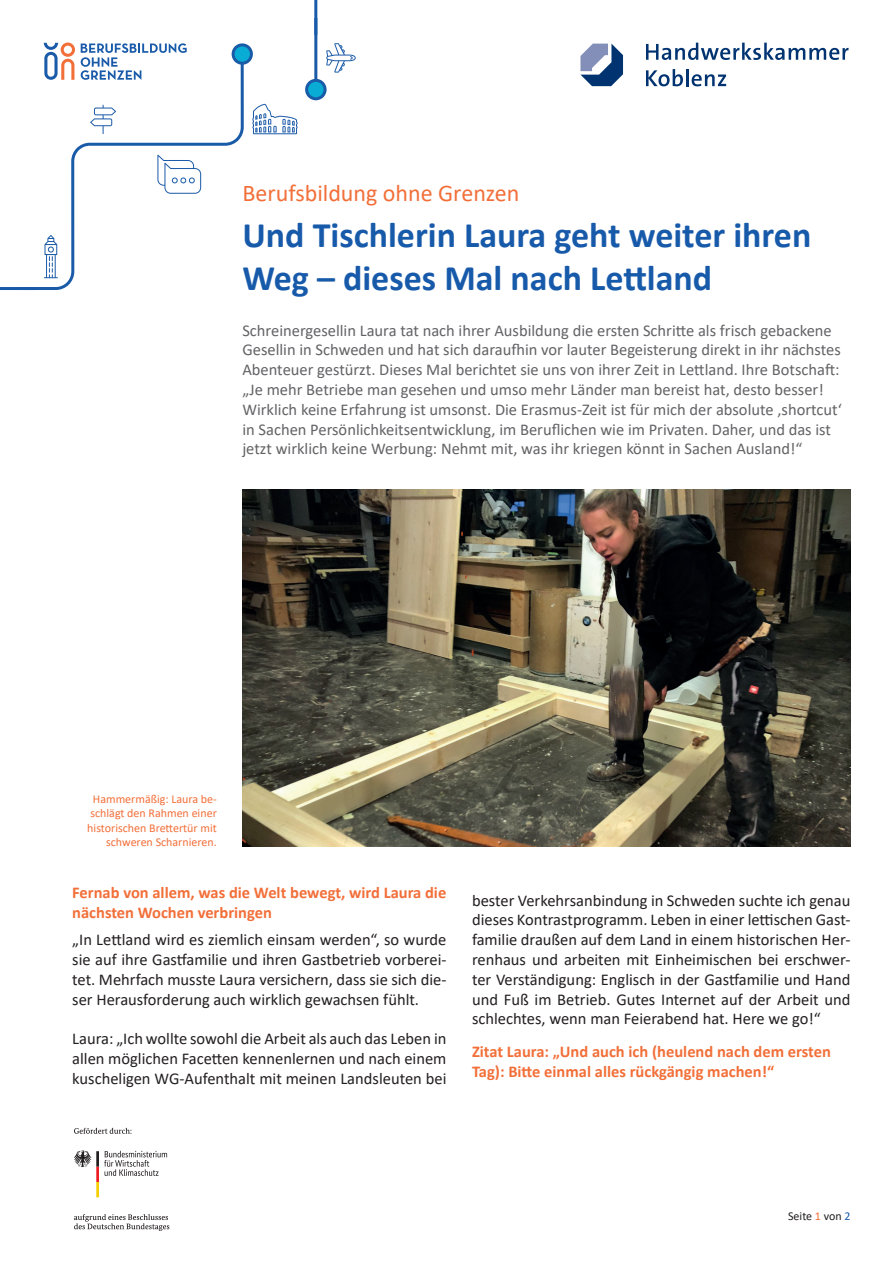
<style>
.page{position:relative;width:893px;height:1263px;background:#fff}
.page>*{position:absolute;margin:0;border:0;box-sizing:border-box;transform-origin:0 0}
.t1{font:700 36px/43.2px "Calibri";color:#185aaa}
.t2{font:24px "Calibri";color:#f26f39}
.t3{font:16.5px/19.8px "Calibri";color:#231f20;text-align:justify}
.t4{font:16.5px/19.8px "Calibri";color:#636366}
.t5{font:700 16.5px/19.8px "Calibri";color:#f26f39}
.t6{font:12px/14.4px "Calibri";color:#f26f39;text-align:right}
.t7{font:12px "Calibri";color:#231f20}
.s1{color:#f26f39}
.s2{color:#185aaa}
</style>
<div class="page">
<svg style="left:81px;top:43px;width:106px;height:10px"></svg>
<svg style="left:44px;top:43px;width:31px;height:10px"></svg>
<svg style="left:34px;top:53px;width:210px;height:237px"></svg>
<svg style="left:232px;top:43px;width:21px;height:22px"></svg>
<svg style="left:252px;top:104px;width:46px;height:30px"></svg>
<svg style="left:90px;top:105px;width:26px;height:29px"></svg>
<svg style="left:44px;top:235px;width:14px;height:43px"></svg>
<svg style="left:157px;top:155px;width:44px;height:39px"></svg>
<svg style="left:305px;top:18px;width:51px;height:82px"></svg>
<hr style="left:314px;top:0;width:3px;height:35px;background:#185aaa">
<hr style="left:0;top:287px;width:34px;height:3px;background:#185aaa">
<svg style="left:74px;top:1128px;width:57px;height:6px"></svg>
<svg style="left:74px;top:1214px;width:95px;height:17px"></svg>
<svg style="left:74px;top:1150px;width:93px;height:47px"></svg>
<svg style="left:580px;top:43px;width:269px;height:43px"></svg>
<img style="left:242px;top:490px;width:608px;height:356px">
<h2 class="t2" style="left:242px;top:176px;width:279px">Berufsbildung ohne Grenzen</h2>
<h1 class="t1" style="left:242px;top:213px;width:570px">Und Tischlerin Laura geht weiter ihren<br>Weg – dieses Mal nach Lettland</h1>
<p class="t4" style="left:242px;top:320px;width:601px">Schreinergesellin Laura tat nach ihrer Ausbildung die ersten Schritte als frisch gebackene Gesellin in Schweden und hat sich daraufhin vor lauter Begeisterung direkt in ihr nächstes Abenteuer gestürzt. Dieses Mal berichtet sie uns von ihrer Zeit in Lettland. Ihre Botschaft: „Je mehr Betriebe man gesehen und umso mehr Länder man bereist hat, desto besser!<br>Wirklich keine Erfahrung ist umsonst. Die Erasmus-Zeit ist für mich der absolute ‚shortcut‘ in Sachen Persönlichkeitsentwicklung, im Beruflichen wie im Privaten. Daher, und das ist jetzt wirklich keine Werbung: Nehmt mit, was ihr kriegen könnt in Sachen Ausland!“</p>
<p class="t6" style="left:87px;top:791px;width:131px">Hammermäßig: Laura be&shy;schlägt den Rahmen einer historischen Brettertür mit schweren Scharnieren.</p>
<p class="t5" style="left:72px;top:882px;width:375px">Fernab von allem, was die Welt bewegt, wird Laura die nächsten Wochen verbringen</p>
<p class="t3" style="left:72px;top:929px;width:376px">„In Lettland wird es ziemlich einsam werden“, so wurde sie auf ihre Gastfamilie und ihren Gastbetrieb vorberei&shy;tet. Mehrfach musste Laura versichern, dass sie sich die&shy;ser Herausforderung auch wirklich gewachsen fühlt.</p>
<p class="t3" style="left:72px;top:1028px;width:376px">Laura: „Ich wollte sowohl die Arbeit als auch das Leben in allen möglichen Facetten kennenlernen und nach einem kuscheligen WG-Aufenthalt mit meinen Landsleuten bei</p>
<p class="t3" style="left:472px;top:890px;width:380px">bester Verkehrsanbindung in Schweden suchte ich genau dieses Kontrastprogramm. Leben in einer lettischen Gast&shy;familie draußen auf dem Land in einem historischen Her&shy;renhaus und arbeiten mit Einheimischen bei erschwer&shy;ter Verständigung: Englisch in der Gastfamilie und Hand und Fuß im Betrieb. Gutes Internet auf der Arbeit und schlechtes, wenn man Feierabend hat. Here we go!“</p>
<p class="t5" style="left:472px;top:1041px;width:360px">Zitat Laura: „Und auch ich (heulend nach dem ersten<br>Tag): Bitte einmal alles rückgängig machen!“</p>
<p class="t7" style="left:788px;top:1208px;width:64px">Seite <span class="s1">1</span> von <span class="s2">2</span></p>
</div>
